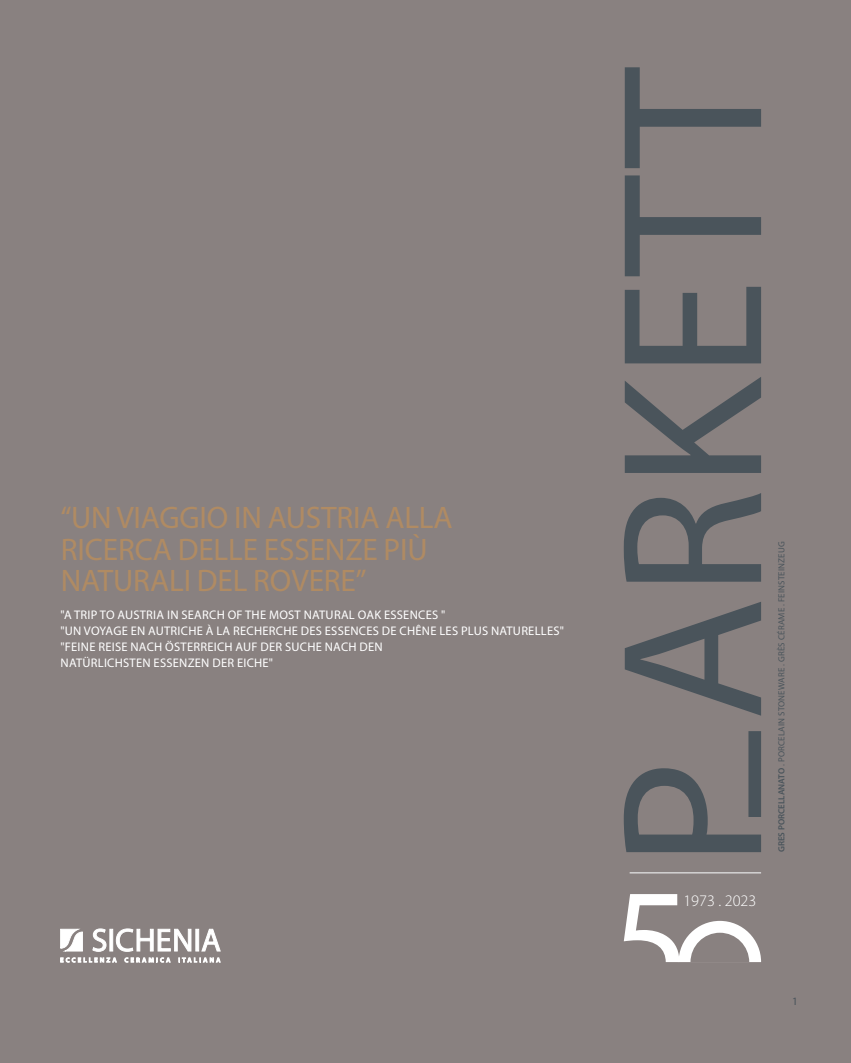
<style>
.page{position:relative;width:851px;height:1063px;background:#fff}
.page>*{position:absolute;margin:0;border:0;box-sizing:border-box;transform-origin:0 0}
.t1{font:31.25px/31.2px "Myriad Pro";letter-spacing:-.005em;color:#b08b63}
.t2{font:300 16.12px "Myriad Pro";color:#fff}
.t3{font:12.5px/16px "Myriad Pro";letter-spacing:.02em;color:#fff}
.t4{font:11.25px "Myriad Pro";color:#4a545b}
.t5{font:8.88px "Myriad Pro";letter-spacing:.02em;color:#4a545b}
.s1{font-weight:600}
</style>
<div class="page">
<div style="left:0;top:0;width:850px;height:1063px;background:#898180"></div>
<svg style="left:93px;top:929px;width:13px;height:23px"></svg>
<hr style="left:110px;top:929px;width:3px;height:22px;background:#fff">
<svg style="left:116px;top:929px;width:75px;height:23px"></svg>
<hr style="left:196px;top:929px;width:3px;height:22px;background:#fff">
<svg style="left:202px;top:929px;width:18px;height:22px"></svg>
<svg style="left:60px;top:958px;width:57px;height:4px"></svg>
<svg style="left:124px;top:958px;width:46px;height:4px"></svg>
<svg style="left:178px;top:958px;width:42px;height:4px"></svg>
<svg style="left:60px;top:929px;width:23px;height:22px"></svg>
<svg style="left:623px;top:67px;width:138px;height:785px"></svg>
<svg style="left:623px;top:894px;width:138px;height:68px"></svg>
<hr style="left:629px;top:872px;width:132px;height:1px;background:#e3e3e3">
<h1 class="t1" style="left:60px;top:503px;width:393px">“UN VIAGGIO IN AUSTRIA ALLA<br>RICERCA DELLE ESSENZE PIÙ<br>NATURALI DEL ROVERE”</h1>
<p class="t3" style="left:60px;top:607px;width:505px">"A TRIP TO AUSTRIA IN SEARCH OF THE MOST NATURAL OAK ESSENCES "<br>"UN VOYAGE EN AUTRICHE À LA RECHERCHE DES ESSENCES DE CHÊNE LES PLUS NATURELLES" "FEINE REISE NACH ÖSTERREICH AUF DER SUCHE NACH DEN<br>NATÜRLICHSTEN ESSENZEN DER EICHE"</p>
<p class="t2" style="left:683px;top:895px;width:74px">1973 . 2023</p>
<p class="t5" style="left:777px;top:852px;width:312px;rotate:-90deg"><span class="s1">GRES PORCELLANATO</span> . PORCELAIN STONEWARE . GRÈS CÉRAME . FEINSTEINZEUG</p>
<p class="t4" style="left:791px;top:996px;width:7px">1</p>
</div>
